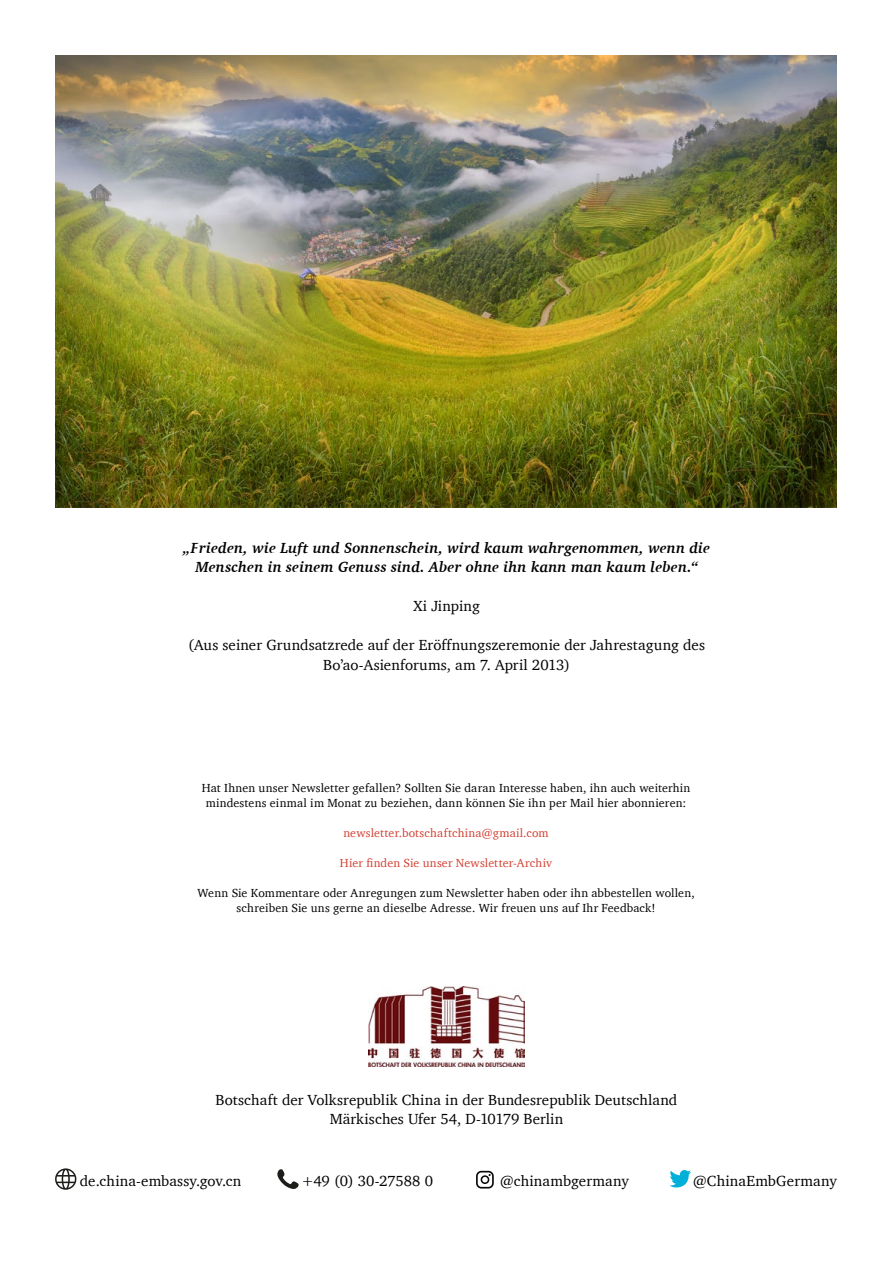
<style>
.page{position:relative;width:893px;height:1263px;background:#fff}
.page>*{position:absolute;margin:0;border:0;box-sizing:border-box;transform-origin:0 0}
.t1{font:15px/19.5px "Charter";letter-spacing:.005em;color:#000;text-align:center}
.t2{font:italic 700 15px/19.5px "Charter";letter-spacing:.01em;color:#000;text-align:center}
.t3{font:12px/15px "Charter";letter-spacing:.015em;color:#000;text-align:center}
.t4{font:12px "Charter";letter-spacing:.015em;color:#d23f32}
</style>
<div class="page">
<svg style="left:55px;top:1168px;width:21px;height:22px"></svg>
<svg style="left:277px;top:1169px;width:22px;height:20px"></svg>
<svg style="left:669px;top:1170px;width:22px;height:18px"></svg>
<svg style="left:476px;top:1171px;width:18px;height:17px"></svg>
<img style="left:369px;top:986px;width:155px;height:81px">
<img style="left:55px;top:55px;width:782px;height:452px">
<p class="t2" style="left:183px;top:538px;width:528px">„Frieden, wie Luft und Sonnenschein, wird kaum wahrgenommen, wenn die<br>Menschen in seinem Genuss sind. Aber ohne ihn kann man kaum leben.“</p>
<p class="t1" style="left:413px;top:596px;width:68px">Xi Jinping</p>
<p class="t1" style="left:188px;top:635px;width:518px">(Aus seiner Grundsatzrede auf der Eröffnungszeremonie der Jahrestagung des<br>Bo’ao-Asienforums, am 7. April 2013)</p>
<p class="t3" style="left:202px;top:780px;width:490px">Hat Ihnen unser Newsletter gefallen? Sollten Sie daran Interesse haben, ihn auch weiterhin mindestens einmal im Monat zu beziehen, dann können Sie ihn per Mail hier abonnieren:</p>
<p class="t4" style="left:343px;top:823px;width:207px">newsletter.botschaftchina@gmail.com</p>
<p class="t4" style="left:340px;top:853px;width:214px">Hier finden Sie unser Newsletter-Archiv</p>
<p class="t3" style="left:197px;top:885px;width:499px">Wenn Sie Kommentare oder Anregungen zum Newsletter haben oder ihn abbestellen wollen, schreiben Sie uns gerne an dieselbe Adresse. Wir freuen uns auf Ihr Feedback!</p>
<p class="t1" style="left:216px;top:1090px;width:463px">Botschaft der Volksrepublik China in der Bundesrepublik Deutschland<br>Märkisches Ufer 54, D-10179 Berlin</p>
<p class="t1" style="left:80px;top:1171px;width:163px">de.china-embassy.gov.cn</p>
<p class="t1" style="left:301px;top:1171px;width:133px">+49 (0) 30-27588 0</p>
<p class="t1" style="left:500px;top:1171px;width:131px">@chinambgermany</p>
<p class="t1" style="left:693px;top:1171px;width:145px">@ChinaEmbGermany</p>
</div>
